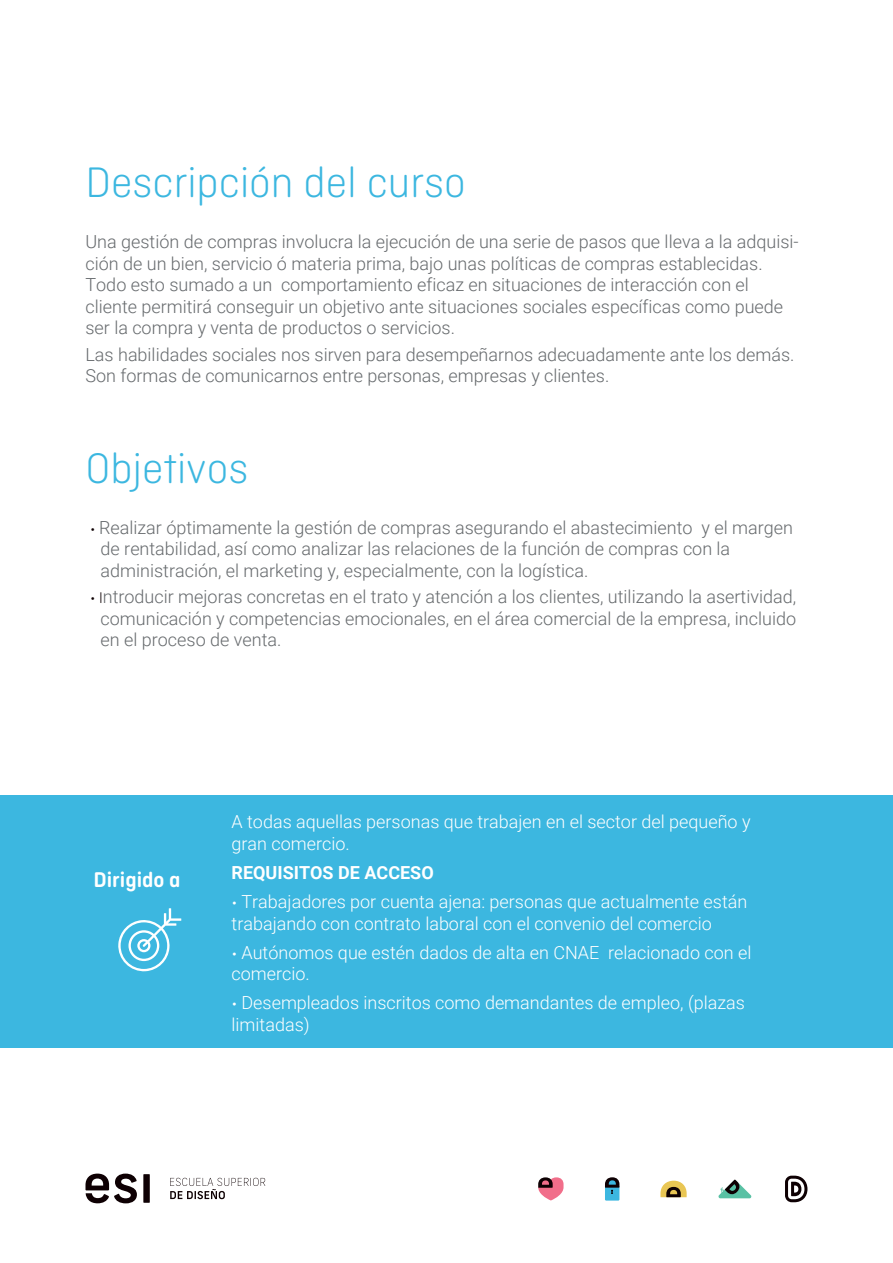
<style>
.page{position:relative;width:893px;height:1263px;background:#fff}
.page>*{position:absolute;margin:0;border:0;box-sizing:border-box;transform-origin:0 0}
.t1{font:300 45px "Ciutadella Rounded";color:#3cb7e0}
.t2{font:600 22.5px "Ciutadella Rounded";color:#fff}
.t3{font:300 18px/21.6px "Roboto";color:#666a6d}
.t4{font:300 18px/21.6px "Roboto";color:#fff}
.t5{font:700 18px "Roboto";color:#fff}
.s1{font-family:"Ciutadella Rounded";font-size:16.35px;color:#0e0003}
.s2{font-family:"Ciutadella Rounded"}
</style>
<div class="page">
<div style="left:0;top:795px;width:893px;height:253px;background:#3cb7e0"></div>
<svg style="left:118px;top:908px;width:63px;height:64px"></svg>
<div style="left:143px;top:1174px;width:7px;height:29px;background:#0e0003"></div>
<svg style="left:85px;top:1173px;width:52px;height:30px"></svg>
<svg style="left:170px;top:1178px;width:95px;height:21px"></svg>
<svg style="left:660px;top:1181px;width:27px;height:16px"></svg>
<svg style="left:785px;top:1176px;width:22px;height:26px"></svg>
<svg style="left:538px;top:1177px;width:26px;height:23px"></svg>
<div style="left:605px;top:1186px;width:14px;height:14px;background:#3cb7e0"></div>
<svg style="left:605px;top:1177px;width:14px;height:17px"></svg>
<svg style="left:718px;top:1179px;width:34px;height:19px"></svg>
<h1 class="t1" style="left:85px;top:158px;width:382px">Descripción del curso</h1>
<p class="t3" style="left:85px;top:230px;width:715px">Una gestión de compras involucra la ejecución de una serie de pasos que lleva a la adquisi&shy;ción de un bien, servicio ó materia prima, bajo unas políticas de compras establecidas.<br>Todo esto sumado a un comportamiento eficaz en situaciones de interacción con el cliente permitirá conseguir un objetivo ante situaciones sociales específicas como puede ser la compra y venta de productos o servicios.</p>
<p class="t3" style="left:85px;top:343px;width:711px">Las habilidades sociales nos sirven para desempeñarnos adecuadamente ante los demás.<br>Son formas de comunicarnos entre personas, empresas y clientes.</p>
<h1 class="t1" style="left:86px;top:444px;width:164px">Objetivos</h1>
<p class="t3" style="left:101px;top:516px;width:694px;text-indent:-11px"><span class="s1">•</span> Realizar óptimamente la gestión de compras asegurando el abastecimiento y el margen de rentabilidad, así como analizar las relaciones de la función de compras con la administración, el marketing y, especialmente, con la logística.</p>
<p class="t3" style="left:101px;top:585px;width:697px;text-align:justify;text-indent:-10px"><span class="s1">• I</span>ntroducir mejoras concretas en el trato y atención a los clientes, utilizando la asertividad, comunicación y competencias emocionales, en el área comercial de la empresa, incluido en el proceso de venta.</p>
<p class="t2" style="left:94px;top:867px;width:88px">Dirigido a</p>
<p class="t4" style="left:232px;top:810px;width:520px">A todas aquellas personas que trabajen en el sector del pequeño y gran comercio.</p>
<p class="t5" style="left:232px;top:860px;width:204px">REQUISITOS DE ACCESO</p>
<p class="t4" style="left:232px;top:890px;width:517px"><span class="s2">•</span> Trabajadores por cuenta ajena: personas que actualmente están trabajando con contrato laboral con el convenio del comercio</p>
<p class="t4" style="left:232px;top:941px;width:521px"><span class="s2">•</span> Autónomos que estén dados de alta en CNAE relacionado con el comercio.</p>
<p class="t4" style="left:232px;top:991px;width:515px"><span class="s2">•</span> Desempleados inscritos como demandantes de empleo, (plazas limitadas)</p>
</div>
